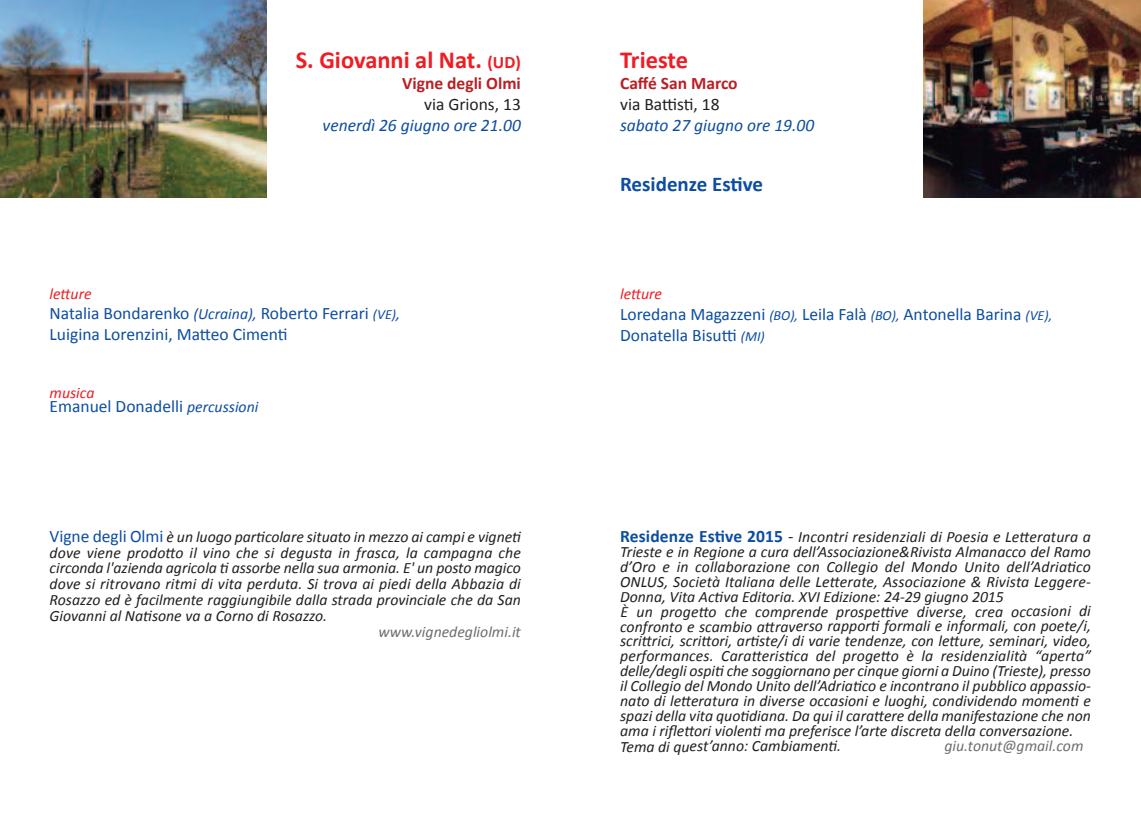
<style>
.page{position:relative;width:1141px;height:819px;background:#fff}
.page>*{position:absolute;margin:0;border:0;box-sizing:border-box;transform-origin:0 0}
.t1{font:700 24.5px "Calibri";color:#ee1d23}
.t2{font:700 21px "Calibri";color:#0d4da1}
.t3{font:17.5px/21px "Calibri";color:#0d4da1}
.t4{font:italic 17.5px "Calibri";color:#0d4da1}
.t5{font:700 17.5px "Calibri";color:#b72025}
.t6{font:17.5px "Calibri";color:#231f20}
.t7{font:italic 15.75px/14.9px "Calibri";color:#231f20}
.t8{font:italic 15.75px "Calibri";color:#6c6d70}
.t9{font:italic 15.75px "Calibri";color:#ee1d23}
.s1{font-size:17.5px}
.s2{font-style:italic;font-size:15.75px}
.s3{font-style:italic;font-size:14px}
.s4{font-style:normal;font-size:17.5px;color:#0d4da1}
.s5{font-weight:700;font-style:normal;font-size:17.5px;color:#0d4da1}
.s6{font-style:normal;font-size:17.5px}
</style>
<div class="page">
<img style="left:924px;top:0;width:217px;height:198px">
<img style="left:0;top:0;width:267px;height:198px">
<h1 class="t1" style="left:296px;top:49px;width:227px">S. Giovanni al Nat. <span class="s1">(UD)</span></h1>
<p class="t5" style="left:402px;top:76px;width:120px">Vigne degli Olmi</p>
<p class="t6" style="left:424px;top:97px;width:98px">via Grions, 13</p>
<p class="t4" style="left:323px;top:118px;width:200px">venerdì 26 giugno ore 21.00</p>
<p class="t9" style="left:50px;top:287px;width:44px">letture</p>
<p class="t3" style="left:50px;top:304px;width:352px">Natalia Bondarenko <span class="s2">(Ucraina),</span> Roberto Ferrari <span class="s3">(VE)</span><span class="s2">,<br></span>Luigina Lorenzini, Matteo Cimenti</p>
<p class="t9" style="left:50px;top:386px;width:46px">musica</p>
<p class="t3" style="left:50px;top:397px;width:210px">Emanuel Donadelli <span class="s2">percussioni</span></p>
<p class="t7" style="left:50px;top:530px;width:473px;line-height:15.8px;text-align:justify"><span class="s4">Vigne degli Olmi</span> è un luogo particolare situato in mezzo ai campi e vigneti dove viene prodotto il vino che si degusta in frasca, la campagna che circonda l'azienda agricola ti assorbe nella sua armonia. E' un posto magico dove si ritrovano ritmi di vita perduta. Si trova ai piedi della Abbazia di Rosazzo ed è facilmente raggiungibile dalla strada provinciale che da San Giovanni al Natisone va a Corno di Rosazzo.</p>
<p class="t8" style="left:378px;top:624px;width:144px">www.vignedegliolmi.it</p>
<h1 class="t1" style="left:620px;top:50px;width:69px">Trieste</h1>
<p class="t5" style="left:620px;top:76px;width:119px">Caffé San Marco</p>
<p class="t6" style="left:620px;top:97px;width:101px">via Battisti, 18</p>
<p class="t4" style="left:620px;top:118px;width:196px">sabato 27 giugno ore 19.00</p>
<h2 class="t2" style="left:620px;top:175px;width:144px">Residenze Estive</h2>
<p class="t9" style="left:620px;top:287px;width:44px">letture</p>
<p class="t3" style="left:620px;top:305px;width:434px">Loredana Magazzeni <span class="s3">(BO),</span> Leila Falà <span class="s3">(BO),</span> Antonella Barina <span class="s3">(VE),<br></span>Donatella Bisutti <span class="s3">(MI)</span></p>
<p class="t7" style="left:620px;top:530px;width:472px"><span class="s5">Residenze Estive 2015</span> <span class="s6">-</span> Incontri residenziali di Poesia e Letteratura a Trieste e in Regione a cura dell’Associazione&amp;Rivista Almanacco del Ramo d’Oro e in collaborazione con Collegio del Mondo Unito dell’Adriatico ONLUS, Società Italiana delle Letterate, Associazione &amp; Rivista Leggere-Donna, Vita Activa Editoria. XVI Edizione: 24-29 giugno 2015<br>È un progetto che comprende prospettive diverse, crea occasioni di confronto e scambio attraverso rapporti formali e informali, con poete/i, scrittrici, scrittori, artiste/i di varie tendenze, con letture, seminari, video, performances. Caratteristica del progetto è la residenzialità “aperta” delle/degli ospiti che soggiornano per cinque giorni a Duino (Trieste), presso il Collegio del Mondo Unito dell’Adriatico e incontrano il pubblico appassio&shy;nato di letteratura in diverse occasioni e luoghi, condividendo momenti e spazi della vita quotidiana. Da qui il carattere della manifestazione che non ama i riflettori violenti ma preferisce l’arte discreta della conversazione.<br>Tema di quest’anno: Cambiamenti.</p>
<p class="t8" style="left:944px;top:739px;width:140px">giu.tonut@gmail.com</p>
</div>
